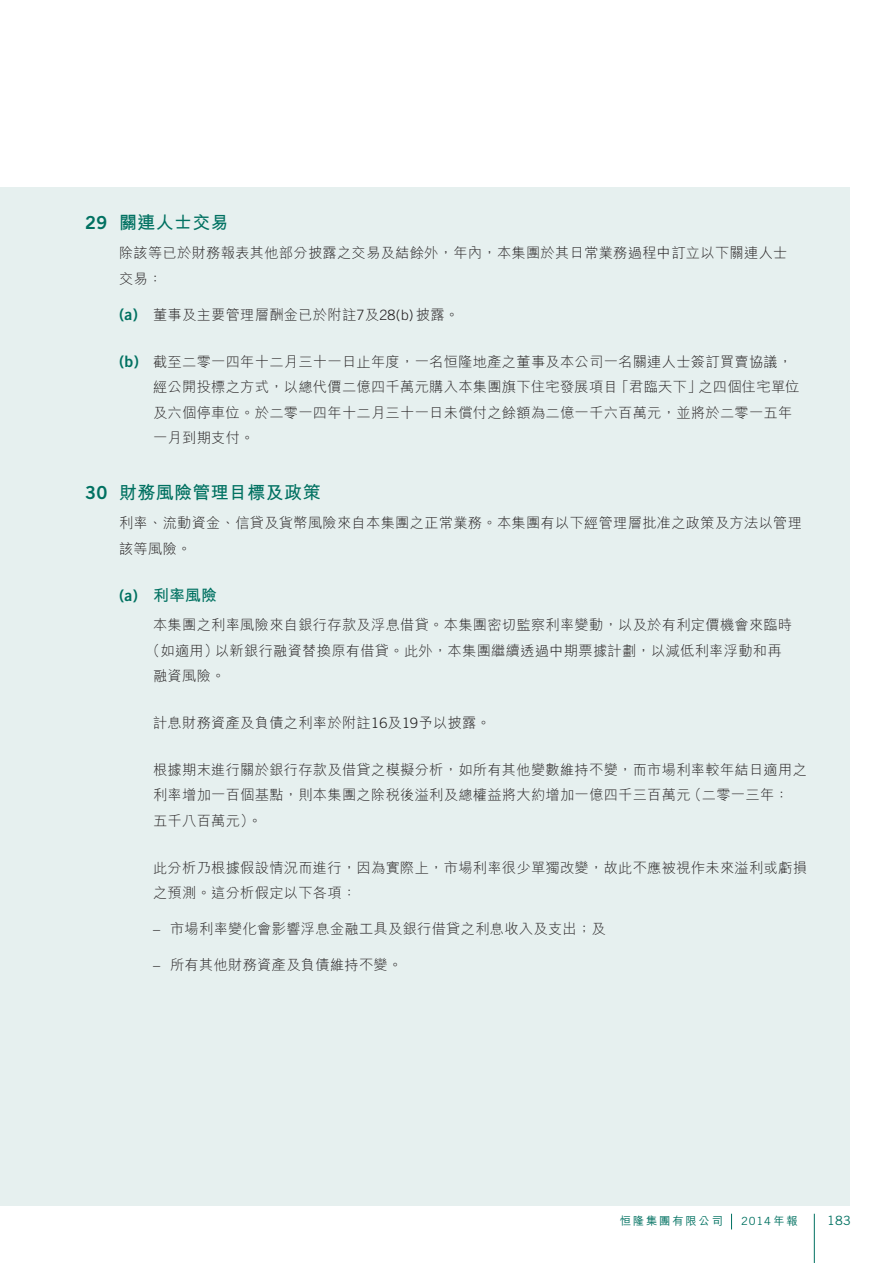
<style>
.page{position:relative;width:893px;height:1263px;background:#fff}
.page>*{position:absolute;margin:0;border:0;box-sizing:border-box;transform-origin:0 0}
.t1{font:700 18px "M Hei HK";letter-spacing:.02em;color:#007161}
.t2{font:700 15.75px "M Hei HK";color:#007161}
.t3{font:300 14.25px/25.5px "M Hei HK";letter-spacing:.02em;color:#231f20}
.t4{font:12.75px "Trade Gothic LT Std";color:#007161}
.t5{font:500 11.25px "M Hei HK";letter-spacing:.165em;color:#007161}
.t6{font:11.25px "Trade Gothic LT Std";color:#007161}
.s1{font-family:"Trade Gothic LT Std Bd 2";font-weight:400}
.s2{font-family:"Trade Gothic LT Std Bd 2";font-weight:400;font-size:15.75px;color:#007161}
.s3{font-family:"Trade Gothic LT Std"}
.s4{font-family:"M Hei HK";font-weight:500}
</style>
<div class="page">
<div style="left:0;top:187px;width:850px;height:1018px;background:#e6f0ef"></div>
<svg style="left:731px;top:1214px;width:1px;height:15px"></svg>
<hr style="left:814px;top:1214px;width:1px;height:49px;background:#007161">
<p class="t1" style="left:85px;top:209px;width:145px"><span class="s1">29</span> 關連人士交易</p>
<p class="t3" style="left:119px;top:240px;width:670px">除該等已於財務報表其他部分披露之交易及結餘外，年內，本集團於其日常業務過程中訂立以下關連人士交易：</p>
<p class="t3" style="left:119px;top:302px;width:342px"><span class="s2">(a)</span> 董事及主要管理層酬金已於附註<span class="s3">7</span>及<span class="s3">28(b)</span>披露。</p>
<p class="t3" style="left:153px;top:349px;width:648px;text-indent:-34px"><span class="s2">(b)</span> 截至二零一四年十二月三十一日止年度，一名恒隆地產之董事及本公司一名關連人士簽訂買賣協議，經公開投標之方式，以總代價二億四千萬元購入本集團旗下住宅發展項目「君臨天下」之四個住宅單位及六個停車位。於二零一四年十二月三十一日未償付之餘額為二億一千六百萬元，並將於二零一五年一月到期支付。</p>
<p class="t1" style="left:85px;top:479px;width:237px"><span class="s1">30</span> 財務風險管理目標及政策</p>
<p class="t3" style="left:119px;top:510px;width:684px">利率、流動資金、信貸及貨幣風險來自本集團之正常業務。本集團有以下經管理層批准之政策及方法以管理該等風險。</p>
<p class="t2" style="left:119px;top:583px;width:99px"><span class="s1">(a)</span> 利率風險</p>
<p class="t3" style="left:153px;top:612px;width:641px">本集團之利率風險來自銀行存款及浮息借貸。本集團密切監察利率變動，以及於有利定價機會來臨時</p>
<p class="t3" style="left:146px;top:638px;width:637px">（如適用）以新銀行融資替換原有借貸。此外，本集團繼續透過中期票據計劃，以減低利率浮動和再</p>
<p class="t3" style="left:153px;top:663px;width:74px">融資風險。</p>
<p class="t3" style="left:153px;top:710px;width:339px">計息財務資產及負債之利率於附註<span class="s3">16</span>及<span class="s3">19</span>予以披露。</p>
<p class="t3" style="left:153px;top:757px;width:655px">根據期末進行關於銀行存款及借貸之模擬分析，如所有其他變數維持不變，而市場利率較年結日適用之利率增加一百個基點，則本集團之除稅後溢利及總權益將大約增加一億四千三百萬元（二零一三年：<br>五千八百萬元）。</p>
<p class="t3" style="left:153px;top:854px;width:655px">此分析乃根據假設情況而進行，因為實際上，市場利率很少單獨改變，故此不應被視作未來溢利或虧損之預測。這分析假定以下各項：</p>
<p class="t3" style="left:153px;top:916px;width:454px"><span class="s3">–</span> 市場利率變化會影響浮息金融工具及銀行借貸之利息收入及支出；及</p>
<p class="t3" style="left:153px;top:952px;width:251px"><span class="s3">–</span> 所有其他財務資產及負債維持不變。</p>
<p class="t5" style="left:620px;top:1212px;width:104px">恒隆集團有限公司</p>
<p class="t6" style="left:741px;top:1214px;width:58px">2014 <span class="s4">年報</span></p>
<p class="t4" style="left:827px;top:1212px;width:25px">183</p>
</div>
